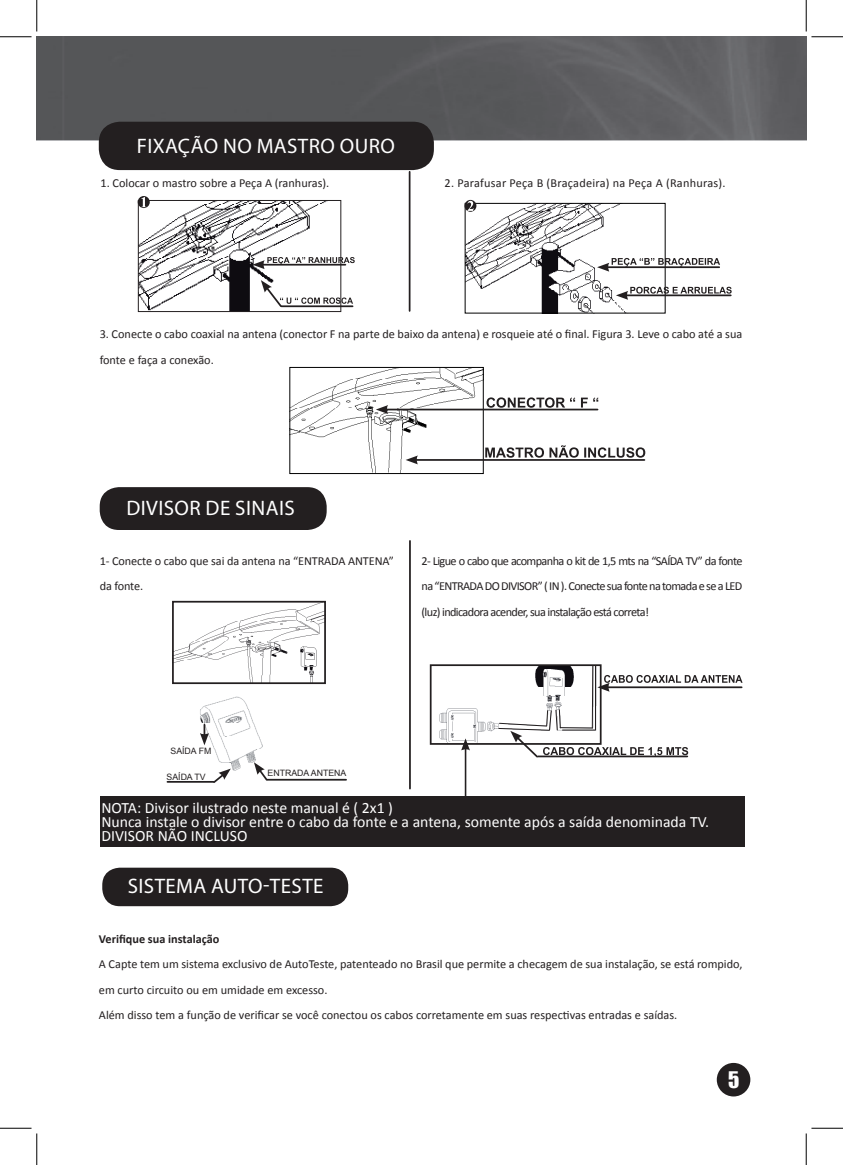
<style>
.page{position:relative;width:843px;height:1165px;background:#fff}
.page>*{position:absolute;margin:0;border:0;box-sizing:border-box;transform-origin:0 0}
.t1{font:21px "Myriad Pro";letter-spacing:.02em;color:#fff}
.t2{font:21px "Impact";color:#fff}
.t3{font:15.75px/14px "Calibri";color:#fff}
.t4{font:12.25px/25.2px "Calibri";color:#231f20}
.t5{font:12.25px "Calibri";letter-spacing:.02em;color:#231f20}
.t6{font:700 12.25px "Calibri";color:#231f20}
.t7{font:8.75px "Arial";color:#231f20}
</style>
<div class="page">
<div style="left:716px;top:1063px;width:34px;height:33px;background:#231f20;border-radius:50%"></div>
<img style="left:37px;top:37px;width:769px;height:103px">
<div style="left:100px;top:487px;width:226px;height:43px;background:#231f20;border-radius:19px"></div>
<div style="left:99px;top:122px;width:335px;height:48px;background:#231f20;border-radius:21px"></div>
<hr style="left:408px;top:172px;width:2px;height:139px;background:#231f20">
<img style="left:140px;top:202px;width:186px;height:108px">
<div style="left:138px;top:200px;width:203px;height:112px;border:1px solid #231f20"></div>
<svg style="left:252px;top:257px;width:102px;height:12px"></svg>
<svg style="left:261px;top:280px;width:92px;height:28px"></svg>
<img style="left:467px;top:205px;width:194px;height:106px">
<div style="left:465px;top:203px;width:200px;height:110px;border:1px solid #000"></div>
<svg style="left:615px;top:287px;width:116px;height:13px"></svg>
<svg style="left:597px;top:258px;width:123px;height:14px"></svg>
<img style="left:291px;top:369px;width:190px;height:103px">
<div style="left:289px;top:367px;width:194px;height:107px;border:1px solid #000"></div>
<hr style="left:415px;top:459px;width:229px;height:2px;background:#231f20">
<svg style="left:405px;top:455px;width:13px;height:9px"></svg>
<hr style="left:385px;top:409px;width:212px;height:1px;background:#231f20">
<svg style="left:376px;top:405px;width:12px;height:9px"></svg>
<svg style="left:485px;top:445px;width:160px;height:13px"></svg>
<svg style="left:486px;top:397px;width:112px;height:11px"></svg>
<svg style="left:464px;top:200px;width:12px;height:12px"></svg>
<svg style="left:467px;top:201px;width:6px;height:10px"></svg>
<div style="left:138px;top:196px;width:12px;height:12px;background:#231f20;border-radius:50%"></div>
<svg style="left:141px;top:197px;width:5px;height:10px"></svg>
<img style="left:175px;top:604px;width:148px;height:77px">
<div style="left:172px;top:601px;width:154px;height:83px;border:2px solid #231f20"></div>
<img style="left:200px;top:697px;width:62px;height:73px">
<hr style="left:167px;top:781px;width:46px;height:2px;background:#231f20">
<svg style="left:211px;top:768px;width:20px;height:15px"></svg>
<hr style="left:267px;top:779px;width:79px;height:2px;background:#231f20">
<svg style="left:254px;top:762px;width:15px;height:19px"></svg>
<svg style="left:200px;top:724px;width:9px;height:21px"></svg>
<hr style="left:409px;top:541px;width:2px;height:248px;background:#231f20">
<img style="left:439px;top:667px;width:155px;height:75px">
<div style="left:430px;top:664px;width:171px;height:81px;border:2px solid #231f20"></div>
<svg style="left:597px;top:675px;width:145px;height:17px"></svg>
<hr style="left:464px;top:748px;width:2px;height:52px;background:#231f20">
<svg style="left:461px;top:738px;width:9px;height:12px"></svg>
<hr style="left:595px;top:666px;width:1px;height:64px;background:#231f20">
<hr style="left:592px;top:666px;width:1px;height:62px;background:#231f20">
<svg style="left:498px;top:709px;width:190px;height:49px"></svg>
<div style="left:100px;top:796px;width:644px;height:51px;background:#231f20"></div>
<div style="left:102px;top:868px;width:246px;height:38px;background:#231f20;border-radius:18px"></div>
<hr style="left:0;top:36px;width:32px;height:1px;background:#000">
<hr style="left:811px;top:36px;width:31px;height:1px;background:#000">
<hr style="left:0;top:1128px;width:32px;height:1px;background:#000">
<hr style="left:811px;top:1128px;width:31px;height:1px;background:#000">
<hr style="left:36px;top:0;width:1px;height:32px;background:#000">
<hr style="left:36px;top:1133px;width:1px;height:32px;background:#000">
<hr style="left:805px;top:0;width:1px;height:32px;background:#000">
<hr style="left:805px;top:1133px;width:1px;height:32px;background:#000">
<h1 class="t1" style="left:137px;top:133px;width:150px">FIXAÇÃO NO MASTRO</h1>
<h1 class="t1" style="left:340px;top:133px;width:15px">OURO</h1>
<p class="t4" style="left:100px;top:171px;width:230px">1. Colocar o mastro sobre a Peça A (ranhuras).</p>
<p class="t5" style="left:444px;top:175px;width:282px">2. Parafusar Peça B (Braçadeira) na Peça A (Ranhuras).</p>
<p class="t4" style="left:100px;top:322px;width:644px">3. Conecte o cabo coaxial na antena (conector F na parte de baixo da antena) e rosqueie até o final. Figura 3. Leve o cabo até a sua fonte e faça a conexão.</p>
<h1 class="t1" style="left:126px;top:495px;width:170px">DIVISOR DE SINAIS</h1>
<p class="t4" style="left:100px;top:549px;width:296px">1- Conecte o cabo que sai da antena na “ENTRADA ANTENA” da fonte.</p>
<p class="t4" style="left:421px;top:549px;width:322px;text-align:justify">2- Ligue o cabo que acompanha o kit de 1,5 mts na “SAÍDA TV” da fonte na “ENTRADA DO DIVISOR” ( IN ). Conecte sua fonte na tomada e se a LED (luz) indicadora acender, sua instalação está correta!</p>
<p class="t7" style="left:170px;top:745px;width:42px">SAÍDA FM</p>
<p class="t7" style="left:166px;top:771px;width:41px">SAÍDA TV</p>
<p class="t7" style="left:267px;top:767px;width:80px">ENTRADA ANTENA</p>
<p class="t3" style="left:101px;top:800px;width:609px">NOTA: Divisor ilustrado neste manual é ( 2x1 )<br>Nunca instale o divisor entre o cabo da fonte e a antena, somente após a saída denominada TV.<br>DIVISOR NÃO INCLUSO</p>
<h1 class="t1" style="left:128px;top:873px;width:197px">SISTEMA AUTO-TESTE</h1>
<p class="t6" style="left:99px;top:931px;width:122px">Verifique sua instalação</p>
<p class="t4" style="left:99px;top:952px;width:645px">A Capte tem um sistema exclusivo de AutoTeste, patenteado no Brasil que permite a checagem de sua instalação, se está rompido, em curto circuito ou em umidade em excesso.<br>Além disso tem a função de verificar se você conectou os cabos corretamente em suas respectivas entradas e saídas.</p>
<h1 class="t2" style="left:728px;top:1063px;width:13px">5</h1>
</div>
